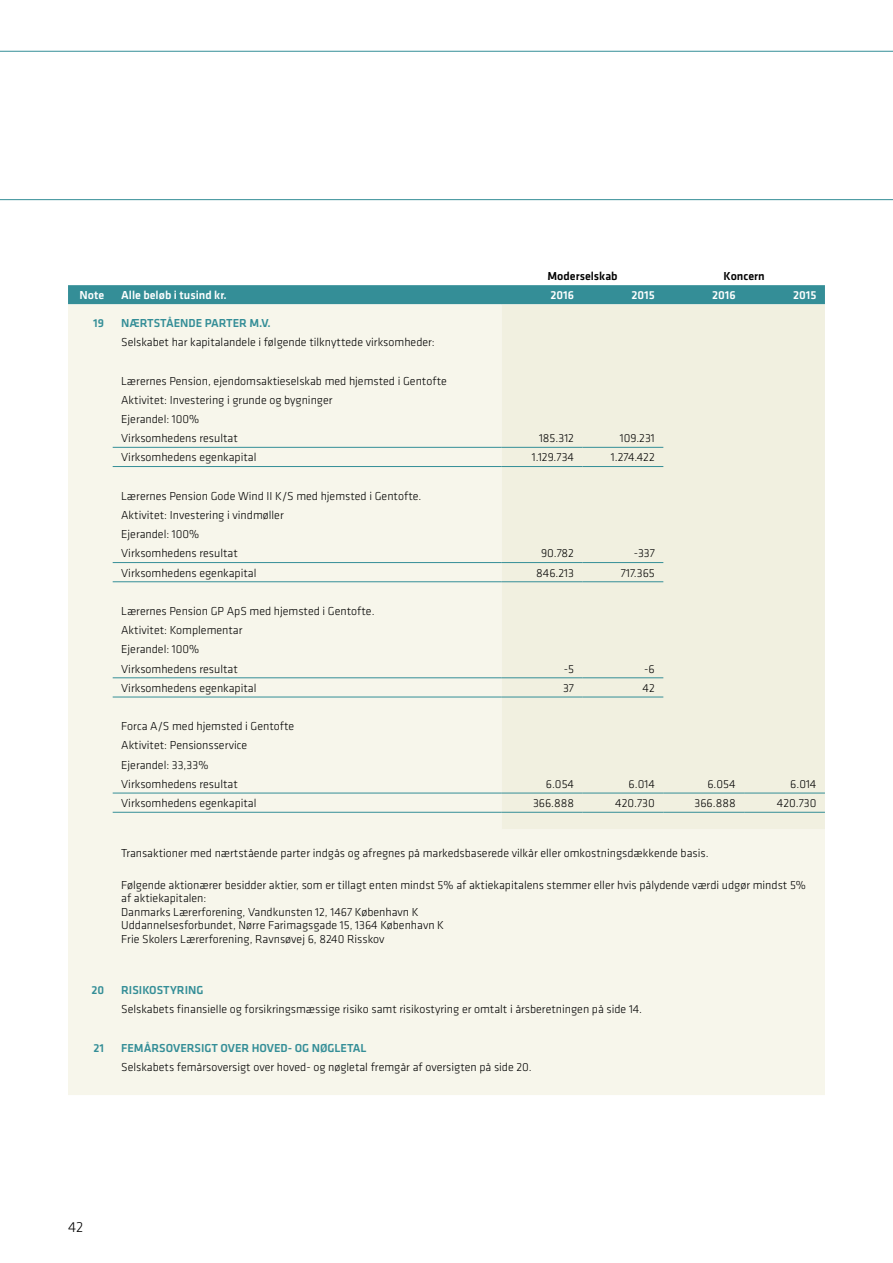
<style>
.page{position:relative;width:893px;height:1263px;background:#fff}
.page>*{position:absolute;margin:0;border:0;box-sizing:border-box;transform-origin:0 0}
.t1{font:300 15px "Klavika";color:#000}
.t2{font:300 12px/19.2px "Klavika";color:#000}
.t3{font:500 12px "Klavika";color:#348e97}
.t4{font:500 12px "Klavika";color:#fff}
.t5{font:500 12px "Klavika";color:#000}
</style>
<div class="page">
<svg style="left:0;top:51px;width:893px;height:149px"></svg>
<div style="left:68px;top:285px;width:757px;height:19px;background:#348e97"></div>
<div style="left:68px;top:304px;width:757px;height:791px;background:#f7f6eb"></div>
<div style="left:502px;top:304px;width:323px;height:525px;background:#f1f0e0"></div>
<hr style="left:113px;top:793px;width:389px;height:1px;background:#348e97">
<hr style="left:502px;top:793px;width:81px;height:1px;background:#348e97">
<hr style="left:583px;top:793px;width:80px;height:1px;background:#348e97">
<hr style="left:663px;top:793px;width:81px;height:1px;background:#348e97">
<hr style="left:744px;top:793px;width:81px;height:1px;background:#348e97">
<hr style="left:113px;top:447px;width:389px;height:1px;background:#348e97">
<hr style="left:502px;top:447px;width:81px;height:1px;background:#348e97">
<hr style="left:583px;top:447px;width:80px;height:1px;background:#348e97">
<hr style="left:113px;top:562px;width:389px;height:1px;background:#348e97">
<hr style="left:502px;top:562px;width:81px;height:1px;background:#348e97">
<hr style="left:583px;top:562px;width:80px;height:1px;background:#348e97">
<hr style="left:113px;top:677px;width:389px;height:1px;background:#348e97">
<hr style="left:502px;top:677px;width:81px;height:1px;background:#348e97">
<hr style="left:583px;top:677px;width:80px;height:1px;background:#348e97">
<hr style="left:113px;top:466px;width:389px;height:1px;background:#348e97">
<hr style="left:502px;top:466px;width:81px;height:1px;background:#348e97">
<hr style="left:583px;top:466px;width:80px;height:1px;background:#348e97">
<hr style="left:113px;top:581px;width:389px;height:1px;background:#348e97">
<hr style="left:502px;top:581px;width:81px;height:1px;background:#348e97">
<hr style="left:583px;top:581px;width:80px;height:1px;background:#348e97">
<hr style="left:113px;top:697px;width:389px;height:1px;background:#348e97">
<hr style="left:502px;top:697px;width:81px;height:1px;background:#348e97">
<hr style="left:583px;top:697px;width:80px;height:1px;background:#348e97">
<hr style="left:113px;top:812px;width:389px;height:1px;background:#348e97">
<hr style="left:502px;top:812px;width:81px;height:1px;background:#348e97">
<hr style="left:583px;top:812px;width:80px;height:1px;background:#348e97">
<hr style="left:663px;top:812px;width:81px;height:1px;background:#348e97">
<hr style="left:744px;top:812px;width:81px;height:1px;background:#348e97">
<p class="t5" style="left:547px;top:270px;width:72px">MODERSELSKAB</p>
<p class="t5" style="left:724px;top:270px;width:43px">KONCERN</p>
<p class="t4" style="left:80px;top:289px;width:26px">NOTE</p>
<p class="t4" style="left:121px;top:289px;width:107px">ALLE BELØB I TUSIND KR.</p>
<p class="t4" style="left:550px;top:289px;width:25px">2016</p>
<p class="t4" style="left:631px;top:289px;width:25px">2015</p>
<p class="t4" style="left:712px;top:289px;width:25px">2016</p>
<p class="t4" style="left:793px;top:289px;width:25px">2015</p>
<p class="t3" style="left:93px;top:316px;width:12px">19</p>
<p class="t3" style="left:121px;top:316px;width:151px">NÆRTSTÅENDE PARTER M.V.</p>
<p class="t2" style="left:121px;top:333px;width:315px">Selskabet har kapitalandele i følgende tilknyttede virksomheder:</p>
<p class="t2" style="left:121px;top:371px;width:327px">Lærernes Pension, ejendomsaktieselskab med hjemsted i Gentofte Aktivitet: Investering i grunde og bygninger<br>Ejerandel: 100%<br>Virksomhedens resultat</p>
<p class="t2" style="left:539px;top:429px;width:37px">185.312</p>
<p class="t2" style="left:620px;top:429px;width:37px">109.231</p>
<p class="t2" style="left:121px;top:448px;width:137px">Virksomhedens egenkapital</p>
<p class="t2" style="left:532px;top:448px;width:44px">1.129.734</p>
<p class="t2" style="left:611px;top:448px;width:45px">1. 274.422</p>
<p class="t2" style="left:121px;top:486px;width:300px">Lærernes Pension Gode Wind II K/S med hjemsted i Gentofte.<br>Aktivitet: Investering i vindmøller<br>Ejerandel: 100%<br>Virksomhedens resultat</p>
<p class="t2" style="left:541px;top:544px;width:35px">90.782</p>
<p class="t2" style="left:634px;top:544px;width:22px">-337</p>
<p class="t2" style="left:121px;top:563px;width:137px">Virksomhedens egenkapital</p>
<p class="t2" style="left:536px;top:563px;width:39px">846.213</p>
<p class="t2" style="left:621px;top:563px;width:36px">717.365</p>
<p class="t2" style="left:121px;top:602px;width:253px">Lærernes Pension G P ApS med hjemsted i Gentofte.<br>Aktivitet: Komplementar<br>Ejerandel: 100%<br>Virksomhedens resultat</p>
<p class="t2" style="left:564px;top:659px;width:12px">-5</p>
<p class="t2" style="left:644px;top:659px;width:12px">-6</p>
<p class="t2" style="left:121px;top:678px;width:137px">Virksomhedens egenkapital</p>
<p class="t2" style="left:563px;top:678px;width:12px">37</p>
<p class="t2" style="left:643px;top:678px;width:14px">42</p>
<p class="t2" style="left:121px;top:717px;width:175px">Forca A/S med hjemsted i Gentofte<br>Aktivitet: Pensionsservice<br>Ejerandel: 33,33%<br>Virksomhedens resultat</p>
<p class="t2" style="left:546px;top:774px;width:30px">6.054</p>
<p class="t2" style="left:629px;top:774px;width:28px">6. 014</p>
<p class="t2" style="left:707px;top:774px;width:30px">6.054</p>
<p class="t2" style="left:790px;top:774px;width:28px">6. 014</p>
<p class="t2" style="left:121px;top:794px;width:137px">Virksomhedens egenkapital</p>
<p class="t2" style="left:533px;top:794px;width:43px">366.888</p>
<p class="t2" style="left:615px;top:794px;width:41px">420.730</p>
<p class="t2" style="left:695px;top:794px;width:43px">366.888</p>
<p class="t2" style="left:777px;top:794px;width:41px">420.730</p>
<p class="t2" style="left:121px;top:843px;width:587px">Transaktioner med nærtstående parter indgås og afregnes på markedsbaserede vilkår eller omkostningsdækkende basis.</p>
<p class="t2" style="left:121px;top:878px;width:686px;line-height:13.5px">Følgende aktionærer besidder aktier, som er tillagt enten mindst 5% af aktiekapitalens stemmer eller hvis pålydende værdi udgør mindst 5% af aktiekapitalen:<br>Danmarks Lærerforening, Vandkunsten 12, 1467 København K<br>Uddannelsesforbundet, Nørre Farimagsgade 15, 1364 København K<br>Frie Skolers Lærerforening, Ravnsøvej 6, 8240 Risskov</p>
<p class="t3" style="left:91px;top:983px;width:14px">20</p>
<p class="t3" style="left:121px;top:983px;width:84px">RISIKOSTYRING</p>
<p class="t2" style="left:121px;top:1000px;width:520px">Selskabets finansielle og forsikringsmæssige risiko samt risikostyring er omtalt i årsberetningen på side 14.</p>
<p class="t3" style="left:94px;top:1041px;width:12px">21</p>
<p class="t3" style="left:121px;top:1041px;width:247px">FEMÅRSOVERSI GT OVER HOVED- OG NØGLETAL</p>
<p class="t2" style="left:121px;top:1057px;width:410px">Selskabets femårsoversigt over hoved- og nøgletal fremgår af oversigten på side 20.</p>
<p class="t1" style="left:68px;top:1218px;width:17px">42</p>
</div>
